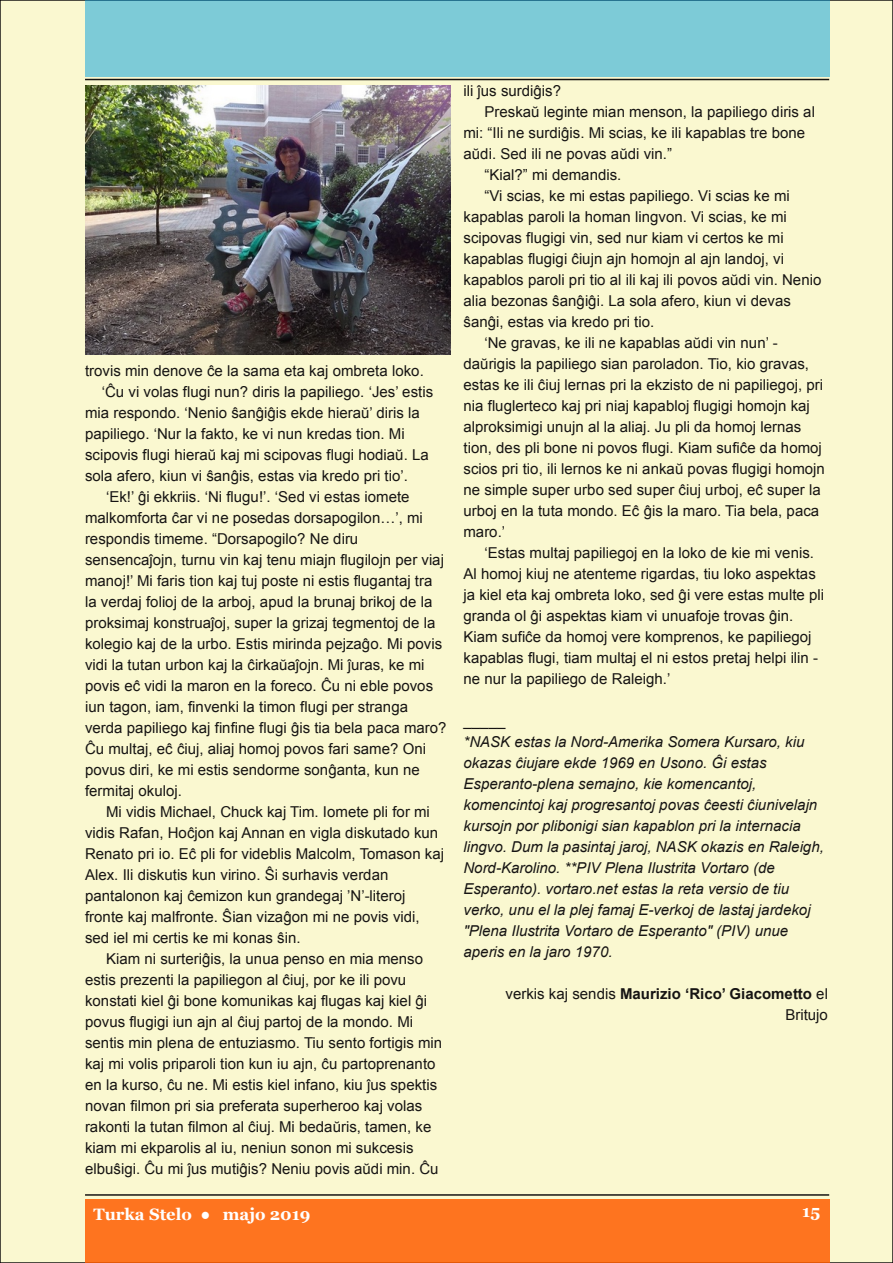
<style>
.page{position:relative;width:893px;height:1263px;background:#faf8d0}
.page>*{position:absolute;margin:0;border:0;box-sizing:border-box;transform-origin:0 0}
.t1{font:700 16.5px "Georgia";color:#fff}
.t2{font:15px/21px "Arial";letter-spacing:.005em;color:#161413;text-align:right}
.t3{font:italic 15px/21px "Arial";letter-spacing:.005em;color:#161413}
.s1{font-weight:700}
</style>
<div class="page">
<div style="left:85px;top:1199px;width:744px;height:64px;background:#fe741f"></div>
<hr style="left:85px;top:1194px;width:744px;height:2px;background:#161413">
<div style="left:85px;top:0;width:744px;height:77px;background:#7dcbd7"></div>
<hr style="left:85px;top:79px;width:744px;height:1px;background:#161413">
<img style="left:85px;top:85px;width:366px;height:270px">
<p class="t2" style="left:85px;top:360px;width:340px">trovis min denove ĉe la sama eta kaj ombreta loko.</p>
<p class="t2" style="left:102px;top:381px;width:333px">‘Ĉu vi volas flugi nun? diris la papiliego. ‘Jes’ estis</p>
<p class="t2" style="left:85px;top:402px;width:336px">mia respondo. ‘Nenio ŝanĝiĝis ekde hieraŭ’ diris la</p>
<p class="t2" style="left:85px;top:423px;width:321px">papiliego. ‘Nur la fakto, ke vi nun kredas tion. Mi</p>
<p class="t2" style="left:85px;top:444px;width:345px">scipovis flugi hieraŭ kaj mi scipovas flugi hodiaŭ. La</p>
<p class="t2" style="left:85px;top:465px;width:324px">sola afero, kiun vi ŝanĝis, estas via kredo pri tio’.</p>
<p class="t2" style="left:106px;top:486px;width:305px">‘Ek!’ ĝi ekkriis. ‘Ni flugu!’. ‘Sed vi estas iomete</p>
<p class="t2" style="left:85px;top:507px;width:339px">malkomforta ĉar vi ne posedas dorsapogilon…’, mi</p>
<p class="t2" style="left:85px;top:528px;width:275px">respondis timeme. “Dorsapogilo? Ne diru</p>
<p class="t2" style="left:85px;top:549px;width:360px">sensencaĵojn, turnu vin kaj tenu miajn flugilojn per viaj</p>
<p class="t2" style="left:85px;top:570px;width:349px">manoj!’ Mi faris tion kaj tuj poste ni estis flugantaj tra</p>
<p class="t2" style="left:85px;top:591px;width:349px">la verdaj folioj de la arboj, apud la brunaj brikoj de la</p>
<p class="t2" style="left:85px;top:612px;width:352px">proksimaj konstruaĵoj, super la grizaj tegmentoj de la</p>
<p class="t2" style="left:85px;top:633px;width:359px">kolegio kaj de la urbo. Estis mirinda pejzaĝo. Mi povis</p>
<p class="t2" style="left:85px;top:654px;width:341px">vidi la tutan urbon kaj la ĉirkaŭaĵojn. Mi ĵuras, ke mi</p>
<p class="t2" style="left:85px;top:675px;width:350px">povis eĉ vidi la maron en la foreco. Ĉu ni eble povos</p>
<p class="t2" style="left:85px;top:696px;width:325px">iun tagon, iam, finvenki la timon flugi per stranga</p>
<p class="t2" style="left:85px;top:717px;width:363px">verda papiliego kaj finfine flugi ĝis tia bela paca maro?</p>
<p class="t2" style="left:85px;top:738px;width:343px">Ĉu multaj, eĉ ĉiuj, aliaj homoj povos fari same? Oni</p>
<p class="t2" style="left:85px;top:759px;width:336px">povus diri, ke mi estis sendorme sonĝanta, kun ne</p>
<p class="t2" style="left:85px;top:780px;width:98px">fermitaj okuloj.</p>
<p class="t2" style="left:106px;top:801px;width:325px">Mi vidis Michael, Chuck kaj Tim. Iomete pli for mi</p>
<p class="t2" style="left:85px;top:822px;width:355px">vidis Rafan, Hoĉjon kaj Annan en vigla diskutado kun</p>
<p class="t2" style="left:85px;top:843px;width:361px">Renato pri io. Eĉ pli for videblis Malcolm, Tomason kaj</p>
<p class="t2" style="left:85px;top:864px;width:305px">Alex. Ili diskutis kun virino. Ŝi surhavis verdan</p>
<p class="t2" style="left:85px;top:885px;width:322px">pantalonon kaj ĉemizon kun grandegaj ’N’-literoj</p>
<p class="t2" style="left:85px;top:906px;width:336px">fronte kaj malfronte. Ŝian vizaĝon mi ne povis vidi,</p>
<p class="t2" style="left:85px;top:927px;width:217px">sed iel mi certis ke mi konas ŝin.</p>
<p class="t2" style="left:106px;top:948px;width:319px">Kiam ni surteriĝis, la unua penso en mia menso</p>
<p class="t2" style="left:85px;top:969px;width:323px">estis prezenti la papiliegon al ĉiuj, por ke ili povu</p>
<p class="t2" style="left:85px;top:990px;width:344px">konstati kiel ĝi bone komunikas kaj flugas kaj kiel ĝi</p>
<p class="t2" style="left:85px;top:1011px;width:330px">povus flugigi iun ajn al ĉiuj partoj de la mondo. Mi</p>
<p class="t2" style="left:85px;top:1032px;width:359px">sentis min plena de entuziasmo. Tiu sento fortigis min</p>
<p class="t2" style="left:85px;top:1053px;width:352px">kaj mi volis priparoli tion kun iu ajn, ĉu partoprenanto</p>
<p class="t2" style="left:85px;top:1074px;width:354px">en la kurso, ĉu ne. Mi estis kiel infano, kiu ĵus spektis</p>
<p class="t2" style="left:85px;top:1095px;width:339px">novan filmon pri sia preferata superheroo kaj volas</p>
<p class="t2" style="left:85px;top:1116px;width:348px">rakonti la tutan filmon al ĉiuj. Mi bedaŭris, tamen, ke</p>
<p class="t2" style="left:85px;top:1137px;width:330px">kiam mi ekparolis al iu, neniun sonon mi sukcesis</p>
<p class="t2" style="left:85px;top:1158px;width:355px">elbuŝigi. Ĉu mi ĵus mutiĝis? Neniu povis aŭdi min. Ĉu</p>
<p class="t2" style="left:463px;top:80px;width:99px">ili ĵus surdiĝis?</p>
<p class="t2" style="left:484px;top:101px;width:332px">Preskaŭ leginte mian menson, la papiliego diris al</p>
<p class="t2" style="left:463px;top:122px;width:343px">mi: “Ili ne surdiĝis. Mi scias, ke ili kapablas tre bone</p>
<p class="t2" style="left:463px;top:143px;width:210px">aŭdi. Sed ili ne povas aŭdi vin.”</p>
<p class="t2" style="left:484px;top:164px;width:138px">“Kial?” mi demandis.</p>
<p class="t2" style="left:484px;top:185px;width:307px">“Vi scias, ke mi estas papiliego. Vi scias ke mi</p>
<p class="t2" style="left:463px;top:206px;width:325px">kapablas paroli la homan lingvon. Vi scias, ke mi</p>
<p class="t2" style="left:463px;top:227px;width:322px">scipovas flugigi vin, sed nur kiam vi certos ke mi</p>
<p class="t2" style="left:463px;top:248px;width:322px">kapablas flugigi ĉiujn ajn homojn al ajn landoj, vi</p>
<p class="t2" style="left:463px;top:269px;width:359px">kapablos paroli pri tio al ili kaj ili povos aŭdi vin. Nenio</p>
<p class="t2" style="left:463px;top:290px;width:329px">alia bezonas ŝanĝiĝi. La sola afero, kiun vi devas</p>
<p class="t2" style="left:463px;top:311px;width:192px">ŝanĝi, estas via kredo pri tio.</p>
<p class="t2" style="left:484px;top:332px;width:295px">‘Ne gravas, ke ili ne kapablas aŭdi vin nun’ -</p>
<p class="t2" style="left:463px;top:353px;width:347px">daŭrigis la papiliego sian paroladon. Tio, kio gravas,</p>
<p class="t2" style="left:463px;top:374px;width:361px">estas ke ili ĉiuj lernas pri la ekzisto de ni papiliegoj, pri</p>
<p class="t2" style="left:463px;top:395px;width:348px">nia fluglerteco kaj pri niaj kapabloj flugigi homojn kaj</p>
<p class="t2" style="left:463px;top:416px;width:339px">alproksimigi unujn al la aliaj. Ju pli da homoj lernas</p>
<p class="t2" style="left:463px;top:437px;width:360px">tion, des pli bone ni povos flugi. Kiam sufiĉe da homoj</p>
<p class="t2" style="left:463px;top:458px;width:363px">scios pri tio, ili lernos ke ni ankaŭ povas flugigi homojn</p>
<p class="t2" style="left:463px;top:479px;width:359px">ne simple super urbo sed super ĉiuj urboj, eĉ super la</p>
<p class="t2" style="left:463px;top:500px;width:357px">urboj en la tuta mondo. Eĉ ĝis la maro. Tia bela, paca</p>
<p class="t2" style="left:463px;top:521px;width:43px">maro.’</p>
<p class="t2" style="left:484px;top:542px;width:331px">‘Estas multaj papiliegoj en la loko de kie mi venis.</p>
<p class="t2" style="left:463px;top:563px;width:354px">Al homoj kiuj ne atenteme rigardas, tiu loko aspektas</p>
<p class="t2" style="left:463px;top:584px;width:362px">ja kiel eta kaj ombreta loko, sed ĝi vere estas multe pli</p>
<p class="t2" style="left:463px;top:605px;width:331px">granda ol ĝi aspektas kiam vi unuafoje trovas ĝin.</p>
<p class="t2" style="left:463px;top:626px;width:350px">Kiam sufiĉe da homoj vere komprenos, ke papiliegoj</p>
<p class="t2" style="left:463px;top:647px;width:356px">kapablas flugi, tiam multaj el ni estos pretaj helpi ilin -</p>
<p class="t2" style="left:463px;top:668px;width:208px">ne nur la papiliego de Raleigh.’</p>
<p class="t2" style="left:463px;top:710px;width:43px">_____</p>
<p class="t3" style="left:463px;top:731px;width:362px">*NASK estas la Nord-Amerika Somera Kursaro, kiu okazas ĉiujare ekde 1969 en Usono. Ĝi estas Esperanto-plena semajno, kie komencantoj, komencintoj kaj progresantoj povas ĉeesti ĉiunivelajn kursojn por plibonigi sian kapablon pri la internacia lingvo. Dum la pasintaj jaroj, NASK okazis en Raleigh, Nord-Karolino. **PIV Plena Ilustrita Vortaro (de Esperanto). vortaro.net estas la reta versio de tiu verko, unu el la plej famaj E-verkoj de lastaj jardekoj "Plena Ilustrita Vortaro de Esperanto" (PIV) unue aperis en la jaro 1970.</p>
<p class="t2" style="left:506px;top:983px;width:324px">verkis kaj sendis <span class="s1">Maurizio ‘Rico’ Giacometto</span> el<br>Britujo</p>
<p class="t1" style="left:94px;top:1205px;width:219px">Turka Stelo ● majo 2019</p>
<p class="t1" style="left:802px;top:1201px;width:19px">15</p>
</div>
